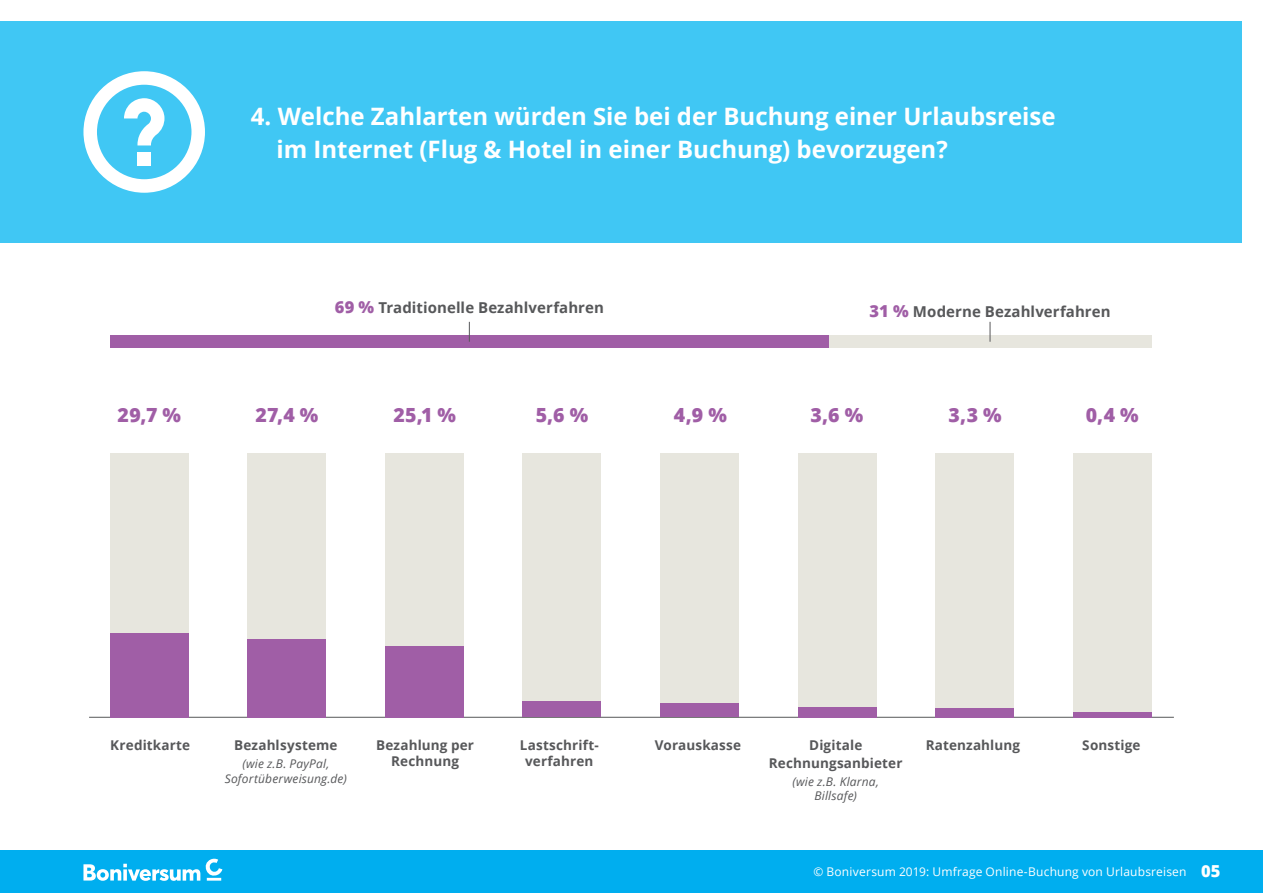
<style>
.page{position:relative;width:1263px;height:893px;background:#fff}
.page>*{position:absolute;margin:0;border:0;box-sizing:border-box;transform-origin:0 0}
.t1{font:700 24px/33px "Open Sans";color:#fff}
.t2{font:800 19.5px "Open Sans";color:#a05ea6}
.t3{font:700 15px "Open Sans";letter-spacing:.005em;color:#57585a}
.t4{font:700 13.5px/18px "Open Sans";letter-spacing:.01em;color:#57585a;text-align:center}
.t5{font:italic 12px/14.4px "Open Sans";letter-spacing:.015em;color:#57585a;text-align:center}
.t6{font:12px "Open Sans";letter-spacing:.015em;color:#fff}
.s1{font-weight:800;font-size:16.5px;color:#a05ea6}
.s2{font-weight:800;font-size:16.5px}
</style>
<div class="page">
<div style="left:0;top:850px;width:1263px;height:43px;background:#00aeef"></div>
<svg style="left:83px;top:859px;width:139px;height:22px"></svg>
<div style="left:0;top:21px;width:1242px;height:222px;background:#40c7f4"></div>
<svg style="left:83px;top:71px;width:122px;height:122px"></svg>
<div style="left:137px;top:152px;width:14px;height:14px;background:#fff"></div>
<div style="left:110px;top:453px;width:79px;height:264px;background:#e7e6de"></div>
<div style="left:248px;top:453px;width:78px;height:264px;background:#e7e6de"></div>
<div style="left:385px;top:453px;width:79px;height:264px;background:#e7e6de"></div>
<div style="left:523px;top:453px;width:78px;height:264px;background:#e7e6de"></div>
<div style="left:660px;top:453px;width:79px;height:264px;background:#e7e6de"></div>
<div style="left:798px;top:453px;width:78px;height:264px;background:#e7e6de"></div>
<div style="left:935px;top:453px;width:79px;height:264px;background:#e7e6de"></div>
<div style="left:1073px;top:453px;width:78px;height:264px;background:#e7e6de"></div>
<hr style="left:89px;top:717px;width:1085px;height:1px;background:#57585a">
<div style="left:110px;top:633px;width:79px;height:84px;background:#a05ea6"></div>
<div style="left:660px;top:703px;width:79px;height:14px;background:#a05ea6"></div>
<div style="left:248px;top:639px;width:78px;height:78px;background:#a05ea6"></div>
<div style="left:798px;top:707px;width:78px;height:10px;background:#a05ea6"></div>
<div style="left:385px;top:646px;width:79px;height:71px;background:#a05ea6"></div>
<div style="left:935px;top:708px;width:79px;height:9px;background:#a05ea6"></div>
<div style="left:523px;top:701px;width:78px;height:16px;background:#a05ea6"></div>
<div style="left:1073px;top:712px;width:78px;height:5px;background:#a05ea6"></div>
<div style="left:829px;top:335px;width:322px;height:13px;background:#e7e6de"></div>
<div style="left:110px;top:335px;width:719px;height:13px;background:#a05ea6"></div>
<svg style="left:990px;top:322px;width:1px;height:20px"></svg>
<svg style="left:469px;top:322px;width:1px;height:20px"></svg>
<h1 class="t1" style="left:276px;top:99px;width:781px;text-indent:-26px">4. Welche Zahlarten würden Sie bei der Buchung einer Urlaubsreise im Internet (Flug &amp; Hotel in einer Buchung) bevorzugen?</h1>
<p class="t3" style="left:335px;top:297px;width:271px"><span class="s1">69 %</span> Traditionelle Bezahlverfahren</p>
<p class="t3" style="left:869px;top:301px;width:243px"><span class="s1">31 %</span> Moderne Bezahlverfahren</p>
<h2 class="t2" style="left:118px;top:400px;width:65px">29,7 %</h2>
<h2 class="t2" style="left:256px;top:400px;width:64px">27,4 %</h2>
<h2 class="t2" style="left:393px;top:400px;width:64px">25,1 %</h2>
<h2 class="t2" style="left:536px;top:400px;width:54px">5,6 %</h2>
<h2 class="t2" style="left:674px;top:400px;width:55px">4,9 %</h2>
<h2 class="t2" style="left:811px;top:400px;width:54px">3,6 %</h2>
<h2 class="t2" style="left:948px;top:400px;width:55px">3,3 %</h2>
<h2 class="t2" style="left:1086px;top:400px;width:54px">0,4 %</h2>
<p class="t4" style="left:376px;top:736px;width:99px;line-height:16.2px">Bezahlung per<br>Rechnung</p>
<p class="t4" style="left:520px;top:735px;width:80px">Lastschrift-</p>
<p class="t4" style="left:926px;top:736px;width:96px">Ratenzahlung</p>
<p class="t4" style="left:769px;top:735px;width:135px">Digitale<br>Rechnungsanbieter</p>
<p class="t5" style="left:793px;top:774px;width:88px">(wie z.B. Klarna,<br>Billsafe)</p>
<p class="t4" style="left:110px;top:736px;width:81px">Kreditkarte</p>
<p class="t4" style="left:234px;top:736px;width:105px">Bezahlsysteme</p>
<p class="t4" style="left:655px;top:736px;width:88px">Vorauskasse</p>
<p class="t5" style="left:225px;top:756px;width:124px">(wie z.B. PayPal,<br>Sofortüberweisung.de)</p>
<p class="t4" style="left:525px;top:751px;width:70px">verfahren</p>
<p class="t4" style="left:1082px;top:736px;width:60px">Sonstige</p>
<p class="t6" style="left:813px;top:864px;width:409px">© Boniversum 2019: Umfrage Online-Buchung von Urlaubsreisen <span class="s2">05</span></p>
</div>
